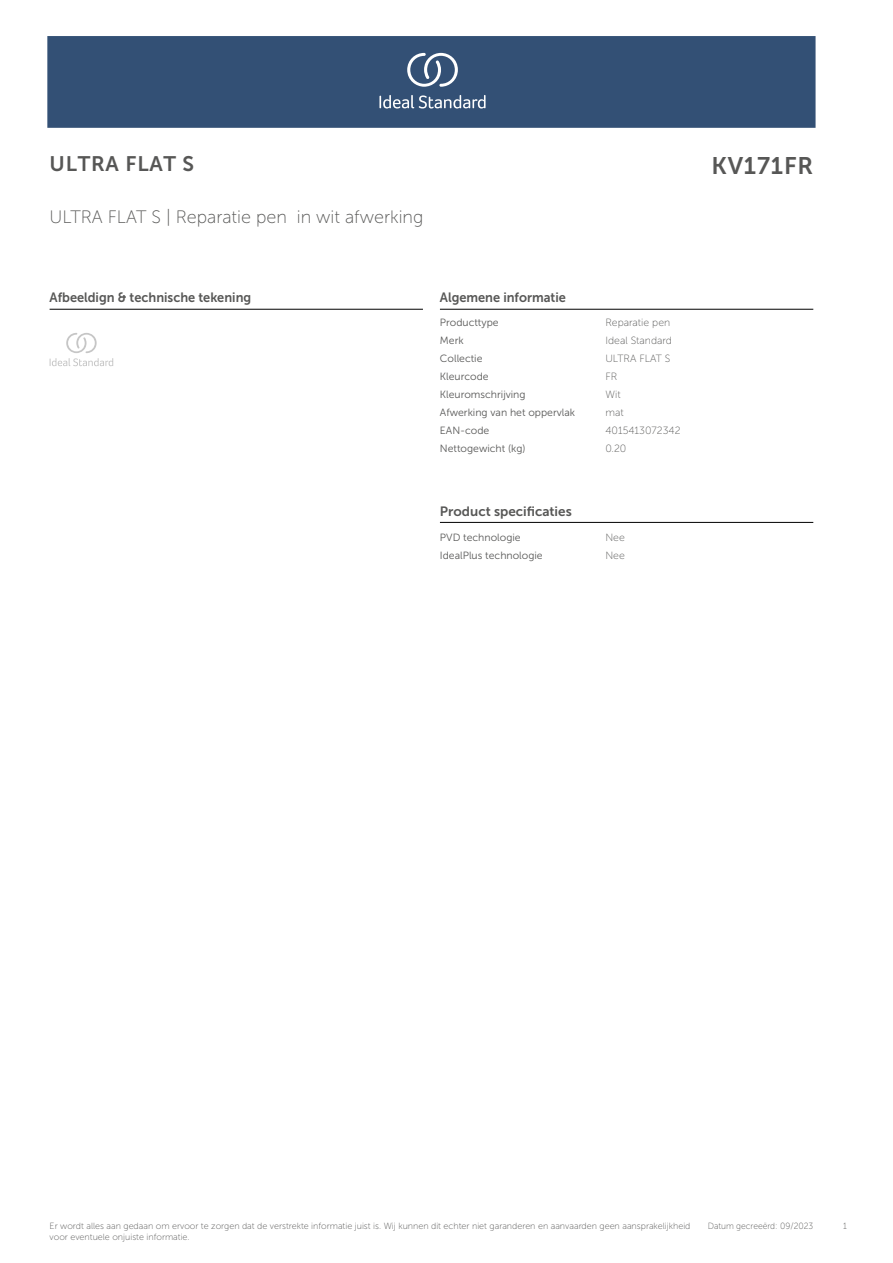
<style>
.page{position:relative;width:893px;height:1263px;background:#fff}
.page>*{position:absolute;margin:0;border:0;box-sizing:border-box;transform-origin:0 0}
.t1{font:24px "Museo Sans 700";letter-spacing:.035em;color:#575756}
.t2{font:21px "Museo Sans 700";letter-spacing:.035em;color:#575756}
.t3{font:18px "Museo Sans 100";color:#575756}
.t4{font:13.5px "Museo Sans 700";color:#575756;scale:.95 1}
.t5{font:13.5px "Museo Sans 700";color:#575756}
.t6{font:10.5px "Museo Sans 300";color:#575756}
.t7{font:10.5px "Museo Sans 100";color:#575756}
.t8{font:9px "Museo Sans 100";color:#575756}
.t9{font:9px "Museo Sans 100";color:#575756;scale:.95 1}
</style>
<div class="page">
<div style="left:50px;top:38px;width:763px;height:88px;background:#335075"></div>
<div style="left:47px;top:36px;width:768px;height:92px;border:4px solid #335075"></div>
<svg style="left:379px;top:95px;width:107px;height:13px"></svg>
<svg style="left:407px;top:53px;width:51px;height:34px"></svg>
<hr style="left:440px;top:309px;width:373px;height:1px;background:#000">
<hr style="left:440px;top:522px;width:373px;height:1px;background:#000">
<hr style="left:50px;top:309px;width:373px;height:1px;background:#000">
<svg style="left:50px;top:333px;width:63px;height:33px"></svg>
<h2 class="t2" style="left:50px;top:153px;width:146px">ULTRA FLAT S</h2>
<h1 class="t1" style="left:711px;top:152px;width:103px">KV171FR</h1>
<h3 class="t3" style="left:50px;top:207px;width:375px">ULTRA FLAT S | Reparatie pen in wit afwerking</h3>
<h3 class="t4" style="left:50px;top:290px;width:214px">Afbeeldign &amp; technische tekening</h3>
<h3 class="t4" style="left:440px;top:290px;width:134px">Algemene informatie</h3>
<p class="t6" style="left:440px;top:316px;width:60px">Producttype</p>
<p class="t7" style="left:605px;top:317px;width:66px">Reparatie pen</p>
<p class="t6" style="left:440px;top:334px;width:25px">Merk</p>
<p class="t7" style="left:605px;top:335px;width:68px">Ideal Standard</p>
<p class="t6" style="left:440px;top:353px;width:44px">Collectie</p>
<p class="t7" style="left:605px;top:353px;width:67px">ULTRA FLAT S</p>
<p class="t6" style="left:440px;top:371px;width:50px">Kleurcode</p>
<p class="t7" style="left:605px;top:371px;width:13px">FR</p>
<p class="t6" style="left:440px;top:389px;width:87px">Kleuromschrijving</p>
<p class="t7" style="left:605px;top:389px;width:17px">Wit</p>
<p class="t6" style="left:440px;top:407px;width:137px">Afwerking van het oppervlak</p>
<p class="t7" style="left:605px;top:407px;width:20px">mat</p>
<p class="t6" style="left:440px;top:425px;width:51px">EAN-code</p>
<p class="t7" style="left:605px;top:425px;width:77px">4015413072342</p>
<p class="t6" style="left:440px;top:443px;width:87px">Nettogewicht (kg)</p>
<p class="t7" style="left:605px;top:443px;width:23px">0.20</p>
<h3 class="t5" style="left:440px;top:503px;width:133px">Product specificaties</h3>
<p class="t6" style="left:440px;top:531px;width:82px">PVD technologie</p>
<p class="t7" style="left:605px;top:531px;width:21px">Nee</p>
<p class="t6" style="left:440px;top:549px;width:104px">IdealPlus technologie</p>
<p class="t7" style="left:605px;top:549px;width:21px">Nee</p>
<p class="t9" style="left:708px;top:1221px;width:113px">Datum gecreeërd: 09/2023</p>
<p class="t8" style="left:50px;top:1221px;width:642px">Er wordt alles aan gedaan om ervoor te zorgen dat de verstrekte informatie juist is. Wij kunnen dit echter niet garanderen en aanvaarden geen aansprakelijkheid</p>
<p class="t9" style="left:843px;top:1221px;width:5px">1</p>
<p class="t8" style="left:50px;top:1232px;width:142px">voor eventuele onjuiste informatie.</p>
</div>
